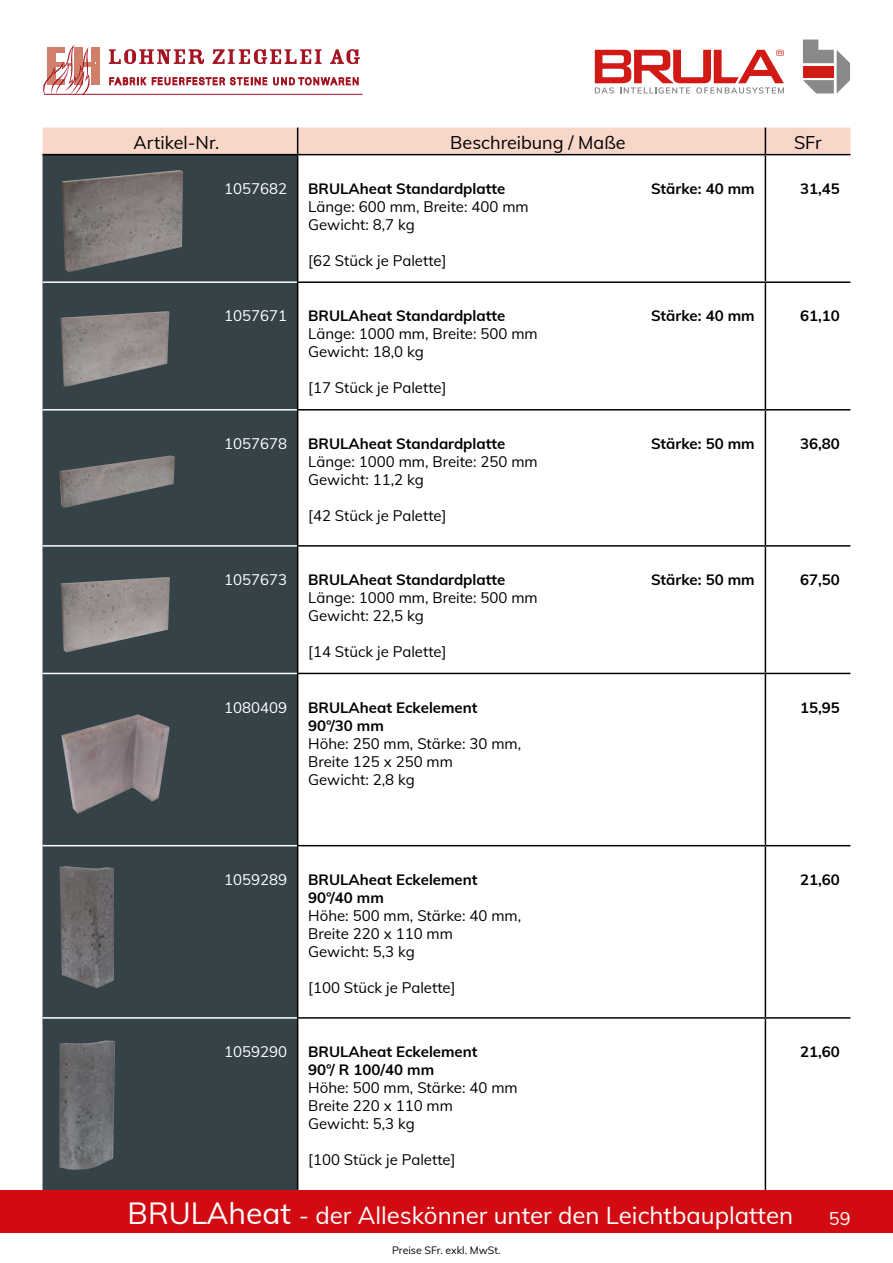
<style>
.page{position:relative;width:893px;height:1263px;background:#fff}
.page>*{position:absolute;margin:0;border:0;box-sizing:border-box;transform-origin:0 0}
.t1{font:30px "Muli";color:#fff}
.t2{font:24px "Muli";color:#fff}
.t3{font:18px "Muli";color:#000}
.t4{font:18px "Muli";color:#fff}
.t5{font:15px/18px "Muli";color:#000}
.t6{font:700 15px/18px "Muli";color:#000}
.t7{font:15px "Muli";color:#fff}
.t8{font:10.5px "Muli";color:#000}
.s1{font-size:30px}
</style>
<div class="page">
<svg style="left:803px;top:40px;width:47px;height:54px"></svg>
<svg style="left:595px;top:50px;width:189px;height:44px"></svg>
<div style="left:43px;top:155px;width:254px;height:1036px;background:#354248"></div>
<div style="left:43px;top:128px;width:807px;height:26px;background:#f8d6c8"></div>
<hr style="left:298px;top:154px;width:467px;height:1px;background:#000">
<hr style="left:765px;top:154px;width:85px;height:1px;background:#000">
<hr style="left:765px;top:155px;width:1px;height:126px;background:#000">
<hr style="left:297px;top:281px;width:468px;height:2px;background:#000">
<hr style="left:765px;top:281px;width:85px;height:2px;background:#000">
<hr style="left:765px;top:283px;width:1px;height:126px;background:#000">
<hr style="left:297px;top:409px;width:468px;height:1px;background:#000">
<hr style="left:765px;top:409px;width:85px;height:1px;background:#000">
<hr style="left:765px;top:410px;width:1px;height:135px;background:#000">
<hr style="left:297px;top:545px;width:468px;height:2px;background:#000">
<hr style="left:765px;top:545px;width:85px;height:2px;background:#000">
<hr style="left:765px;top:547px;width:1px;height:126px;background:#000">
<hr style="left:297px;top:673px;width:468px;height:1px;background:#000">
<hr style="left:765px;top:673px;width:85px;height:1px;background:#000">
<hr style="left:765px;top:674px;width:1px;height:171px;background:#000">
<hr style="left:297px;top:845px;width:468px;height:1px;background:#000">
<hr style="left:765px;top:845px;width:85px;height:1px;background:#000">
<hr style="left:765px;top:846px;width:1px;height:171px;background:#000">
<hr style="left:297px;top:1017px;width:468px;height:2px;background:#000">
<hr style="left:765px;top:1017px;width:85px;height:2px;background:#000">
<hr style="left:765px;top:1019px;width:1px;height:173px;background:#000">
<hr style="left:43px;top:154px;width:255px;height:1px;background:#000">
<hr style="left:297px;top:155px;width:1px;height:126px;background:#000">
<hr style="left:297px;top:283px;width:1px;height:126px;background:#000">
<hr style="left:297px;top:410px;width:1px;height:135px;background:#000">
<hr style="left:297px;top:547px;width:1px;height:126px;background:#000">
<hr style="left:297px;top:674px;width:1px;height:171px;background:#000">
<hr style="left:297px;top:846px;width:1px;height:171px;background:#000">
<hr style="left:297px;top:1019px;width:1px;height:173px;background:#000">
<hr style="left:43px;top:281px;width:254px;height:2px;background:#fff">
<hr style="left:43px;top:409px;width:254px;height:1px;background:#fff">
<hr style="left:43px;top:545px;width:254px;height:2px;background:#fff">
<hr style="left:43px;top:673px;width:254px;height:1px;background:#fff">
<hr style="left:43px;top:845px;width:254px;height:1px;background:#fff">
<hr style="left:43px;top:1017px;width:254px;height:2px;background:#fff">
<img style="left:61px;top:170px;width:117px;height:96px">
<img style="left:60px;top:866px;width:54px;height:122px">
<img style="left:59px;top:1040px;width:56px;height:130px">
<div style="left:0;top:1191px;width:893px;height:42px;background:#d20a11"></div>
<img style="left:60px;top:311px;width:107px;height:35px">
<img style="left:60px;top:577px;width:105px;height:42px">
<img style="left:60px;top:456px;width:106px;height:31px">
<img style="left:61px;top:714px;width:76px;height:56px">
<svg style="left:43px;top:45px;width:57px;height:49px"></svg>
<hr style="left:44px;top:94px;width:319px;height:1px;background:#a51422">
<svg style="left:110px;top:77px;width:36px;height:8px"></svg>
<svg style="left:273px;top:77px;width:85px;height:8px"></svg>
<svg style="left:152px;top:77px;width:115px;height:8px"></svg>
<svg style="left:109px;top:49px;width:95px;height:15px"></svg>
<svg style="left:213px;top:49px;width:109px;height:15px"></svg>
<svg style="left:330px;top:49px;width:30px;height:15px"></svg>
<p class="t3" style="left:134px;top:129px;width:87px">Artikel-Nr.</p>
<p class="t3" style="left:450px;top:129px;width:177px">Beschreibung / Maße</p>
<p class="t3" style="left:794px;top:129px;width:29px">SFr</p>
<p class="t7" style="left:224px;top:177px;width:64px">1057682</p>
<p class="t6" style="left:308px;top:179px;width:198px">BRULAheat Standardplatte</p>
<p class="t6" style="left:651px;top:179px;width:105px">Stärke: 40 mm</p>
<p class="t5" style="left:308px;top:197px;width:222px">Länge: 600 mm, Breite: 400 mm<br>Gewicht: 8,7 kg</p>
<p class="t5" style="left:308px;top:251px;width:140px">[62 Stück je Palette]</p>
<p class="t6" style="left:800px;top:179px;width:41px">31,45</p>
<p class="t7" style="left:224px;top:305px;width:64px">1057671</p>
<p class="t6" style="left:308px;top:306px;width:198px">BRULAheat Standardplatte</p>
<p class="t6" style="left:651px;top:306px;width:105px">Stärke: 40 mm</p>
<p class="t5" style="left:308px;top:324px;width:231px">Länge: 1000 mm, Breite: 500 mm<br>Gewicht: 18,0 kg</p>
<p class="t5" style="left:308px;top:378px;width:140px">[17 Stück je Palette]</p>
<p class="t7" style="left:224px;top:433px;width:64px">1057678</p>
<p class="t6" style="left:308px;top:434px;width:198px">BRULAheat Standardplatte</p>
<p class="t6" style="left:651px;top:434px;width:105px">Stärke: 50 mm</p>
<p class="t5" style="left:308px;top:452px;width:231px">Länge: 1000 mm, Breite: 250 mm<br>Gewicht: 11,2 kg</p>
<p class="t5" style="left:308px;top:506px;width:140px">[42 Stück je Palette]</p>
<p class="t7" style="left:224px;top:569px;width:64px">1057673</p>
<p class="t6" style="left:308px;top:570px;width:198px">BRULAheat Standardplatte</p>
<p class="t6" style="left:651px;top:570px;width:105px">Stärke: 50 mm</p>
<p class="t5" style="left:308px;top:588px;width:231px">Länge: 1000 mm, Breite: 500 mm<br>Gewicht: 22,5 kg</p>
<p class="t5" style="left:308px;top:642px;width:140px">[14 Stück je Palette]</p>
<p class="t7" style="left:224px;top:696px;width:64px">1080409</p>
<p class="t6" style="left:308px;top:697px;width:171px">BRULAheat Eckelement<br>90°/30 mm</p>
<p class="t5" style="left:308px;top:733px;width:214px">Höhe: 250 mm, Stärke: 30 mm,<br>Breite 125 x 250 mm<br>Gewicht: 2,8 kg</p>
<p class="t7" style="left:224px;top:868px;width:64px">1059289</p>
<p class="t6" style="left:308px;top:870px;width:171px">BRULAheat Eckelement<br>90°/40 mm</p>
<p class="t5" style="left:308px;top:906px;width:214px">Höhe: 500 mm, Stärke: 40 mm,<br>Breite 220 x 110 mm<br>Gewicht: 5,3 kg</p>
<p class="t5" style="left:308px;top:978px;width:149px">[100 Stück je Palette]</p>
<p class="t7" style="left:224px;top:1041px;width:64px">1059290</p>
<p class="t6" style="left:308px;top:1042px;width:171px">BRULAheat Eckelement<br>90°/ R 100/40 mm</p>
<p class="t5" style="left:308px;top:1078px;width:211px">Höhe: 500 mm, Stärke: 40 mm<br>Breite 220 x 110 mm<br>Gewicht: 5,3 kg</p>
<p class="t5" style="left:308px;top:1150px;width:149px">[100 Stück je Palette]</p>
<p class="t6" style="left:800px;top:306px;width:41px">61,10</p>
<p class="t6" style="left:800px;top:434px;width:41px">36,80</p>
<p class="t6" style="left:800px;top:570px;width:41px">67,50</p>
<p class="t6" style="left:800px;top:697px;width:41px">15,95</p>
<p class="t6" style="left:800px;top:870px;width:41px">21,60</p>
<p class="t6" style="left:800px;top:1042px;width:41px">21,60</p>
<h1 class="t1" style="left:128px;top:1192px;width:97px">Kapitel</h1>
<h2 class="t2" style="left:128px;top:1198px;width:667px"><span class="s1">BRULAheat</span> - der Alleskönner unter den Leichtbauplatten</h2>
<p class="t4" style="left:829px;top:1205px;width:23px">59</p>
<p class="t8" style="left:392px;top:1243px;width:110px">Preise SFr. exkl. MwSt.</p>
</div>
